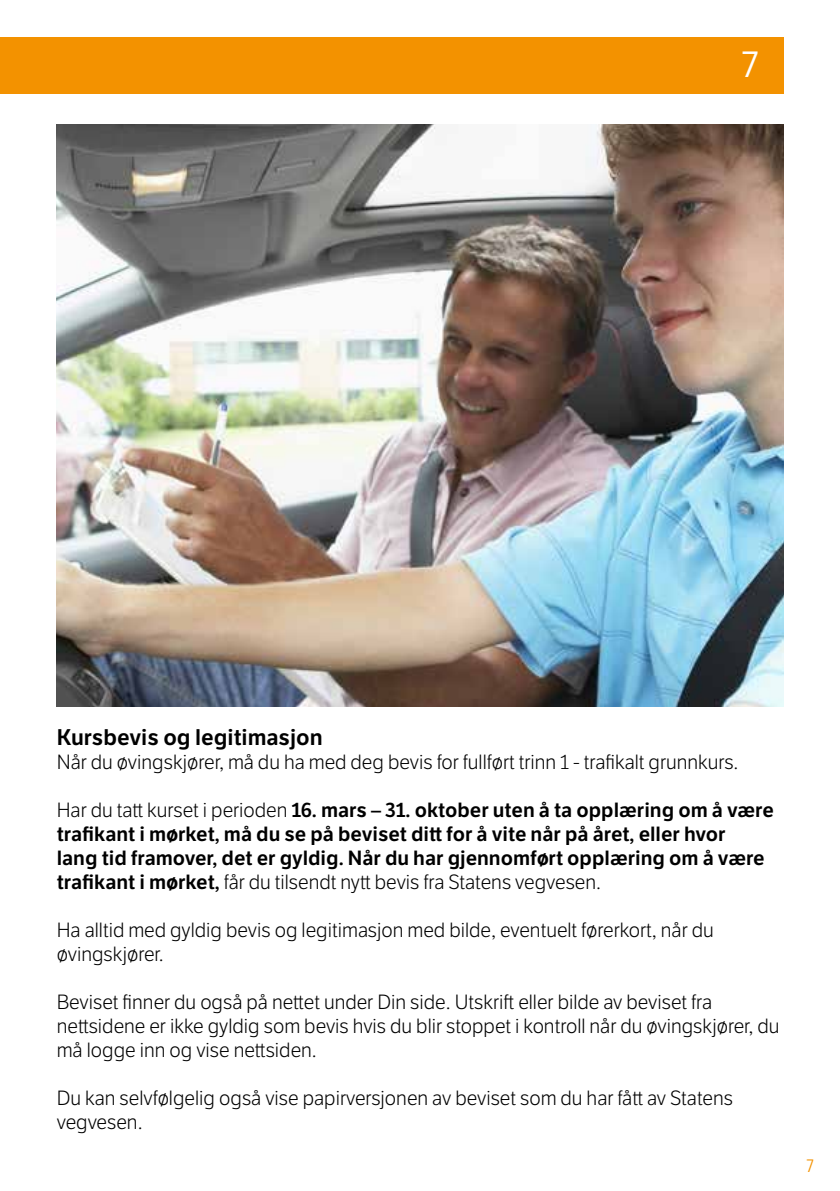
<style>
.page{position:relative;width:840px;height:1191px;background:#fff}
.page>*{position:absolute;margin:0;border:0;box-sizing:border-box;transform-origin:0 0}
.t1{font:36px "LFT Etica";color:#fff}
.t2{font:600 22px "LFT Etica";color:#000}
.t3{font:300 20px/24px "LFT Etica";color:#000}
.t4{font:600 20px/24px "LFT Etica";color:#000}
.t5{font:300 condensed 18px "Frutiger LT Std";color:#f39200}
.s1{font-weight:300}
</style>
<div class="page">
<div style="left:0;top:37px;width:782px;height:57px;background:#f39200"></div>
<img style="left:57px;top:125px;width:725px;height:581px">
<h1 class="t1" style="left:741px;top:44px;width:18px">7</h1>
<p class="t2" style="left:57px;top:724px;width:267px">Kursbevis og legitimasjon</p>
<p class="t3" style="left:57px;top:751px;width:683px">Når du øvingskjører, må du ha med deg bevis for fullført trinn 1 - trafikalt grunnkurs.</p>
<p class="t4" style="left:57px;top:798px;width:718px"><span class="s1">Har du tatt kurset i perioden</span> 16. mars – 31. oktober uten å ta opplæring om å være trafikant i mørket, må du se på beviset ditt for å vite når på året, eller hvor<br>lang tid framover, det er gyldig. Når du har gjennomført opplæring om å være trafikant i mørket, <span class="s1">får du tilsendt nytt bevis fra Statens vegvesen.</span></p>
<p class="t3" style="left:57px;top:919px;width:658px">Ha alltid med gyldig bevis og legitimasjon med bilde, eventuelt førerkort, når du øvingskjører.</p>
<p class="t3" style="left:57px;top:991px;width:724px">Beviset finner du også på nettet under Din side. Utskrift eller bilde av beviset fra nettsidene er ikke gyldig som bevis hvis du blir stoppet i kontroll når du øvingskjører, du må logge inn og vise nettsiden.</p>
<p class="t3" style="left:57px;top:1087px;width:677px">Du kan selvfølgelig også vise papirversjonen av beviset som du har fått av Statens vegvesen.</p>
<p class="t5" style="left:805px;top:1155px;width:10px">7</p>
</div>
